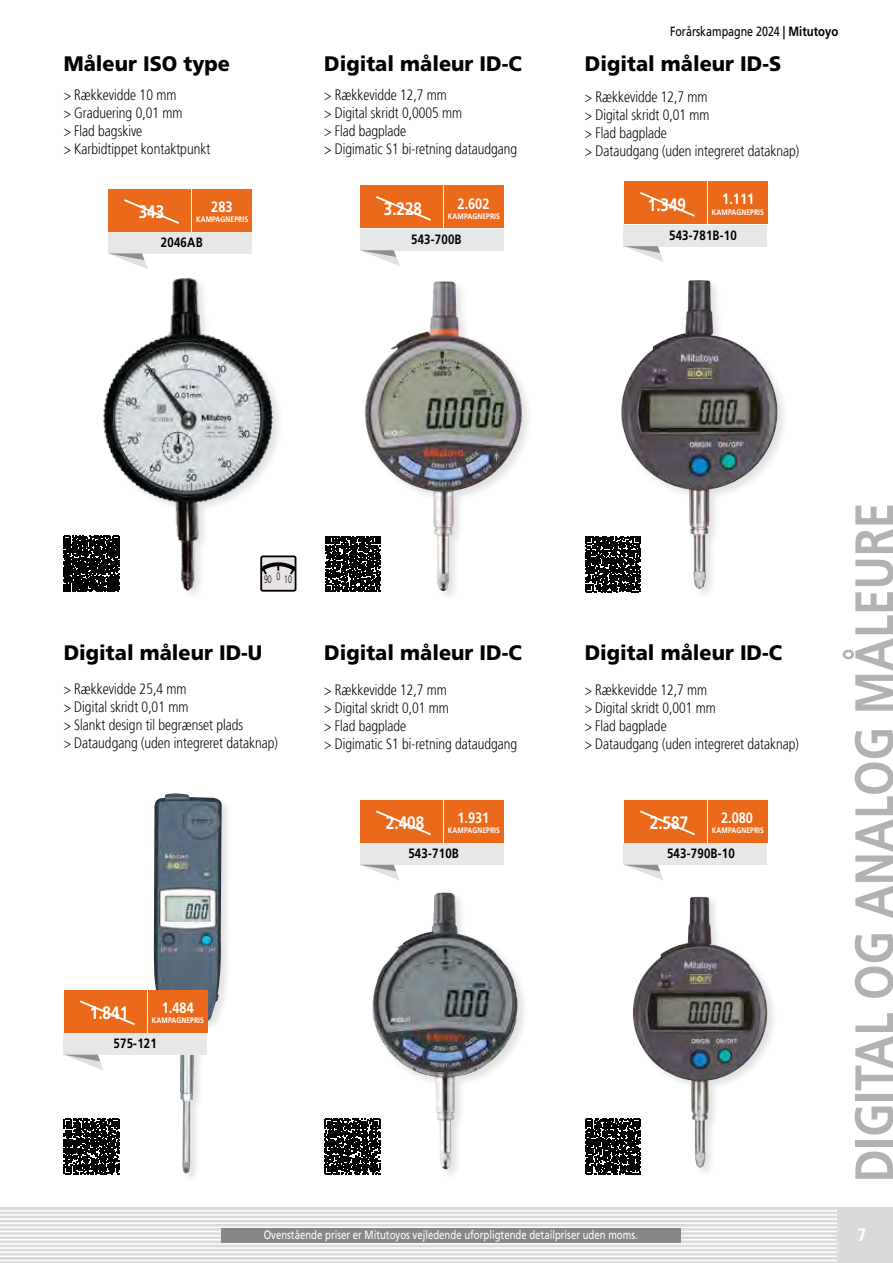
<style>
.page{position:relative;width:893px;height:1263px;background:#fff}
.page>*{position:absolute;margin:0;border:0;box-sizing:border-box;transform-origin:0 0}
.t1{font:700 54px "Mitutoyo Frutiger";color:#b3b2b2}
.t2{font:900 21px "Mitutoyo Frutiger";color:#000}
.t3{font:700 18px "Mitutoyo Frutiger";color:#fff}
.t4{font:300 15px/18px "Mitutoyo Frutiger";color:#000}
.t5{font:700 15px "Mitutoyo Frutiger";color:#fff}
.t6{font:700 13.5px "Mitutoyo Frutiger";letter-spacing:.015em;color:#000}
.t7{font:13.35px "Mitutoyo Frutiger Roman 5";color:#000}
.t8{font:12px "Mitutoyo Frutiger Roman 4";color:#fff}
.t9{font:10.95px "Mitutoyo Frutiger Light 3";color:#000;scale:.8 1}
.t10{font:700 7.95px "Mitutoyo Frutiger";letter-spacing:.01em;color:#fff}
.s1{font-family:"Mitutoyo Frutiger Bold 3"}
</style>
<div class="page">
<div style="left:0;top:1208px;width:838px;height:55px;background:#dadada"></div>
<hr style="left:0;top:1210px;width:838px;height:1px;background:#fff">
<hr style="left:0;top:1214px;width:838px;height:2px;background:#fff">
<hr style="left:0;top:1218px;width:838px;height:2px;background:#fff">
<hr style="left:0;top:1222px;width:838px;height:2px;background:#fff">
<hr style="left:0;top:1226px;width:838px;height:2px;background:#fff">
<hr style="left:0;top:1231px;width:838px;height:1px;background:#fff">
<hr style="left:0;top:1235px;width:838px;height:1px;background:#fff">
<hr style="left:0;top:1239px;width:838px;height:1px;background:#fff">
<hr style="left:0;top:1243px;width:838px;height:1px;background:#fff">
<hr style="left:0;top:1247px;width:838px;height:2px;background:#fff">
<hr style="left:0;top:1251px;width:838px;height:2px;background:#fff">
<hr style="left:0;top:1255px;width:838px;height:2px;background:#fff">
<hr style="left:0;top:1260px;width:838px;height:1px;background:#fff">
<div style="left:838px;top:1208px;width:55px;height:55px;background:#dadada"></div>
<div style="left:221px;top:1229px;width:459px;height:14px;background:#878787"></div>
<img style="left:621px;top:280px;width:160px;height:309px">
<img style="left:72px;top:278px;width:225px;height:316px">
<img style="left:365px;top:281px;width:157px;height:310px">
<div style="left:631px;top:895px;width:147px;height:283px;background:#000;opacity:.12"></div>
<img style="left:633px;top:897px;width:134px;height:270px">
<div style="left:153px;top:792px;width:79px;height:391px;background:#000;opacity:.12"></div>
<img style="left:154px;top:793px;width:68px;height:381px">
<img style="left:372px;top:892px;width:146px;height:277px">
<div style="left:261px;top:556px;width:35px;height:35px;background:#e9e4e3;border-radius:2px"></div>
<div style="left:260px;top:555px;width:36px;height:37px;border:2px solid #000;border-radius:2px"></div>
<svg style="left:260px;top:562px;width:36px;height:14px"></svg>
<div style="left:108px;top:189px;width:83px;height:42px;background:#ea691a"></div>
<div style="left:192px;top:189px;width:59px;height:42px;background:#ea691a"></div>
<div style="left:108px;top:232px;width:143px;height:21px;background:#e8e7e8"></div>
<svg style="left:108px;top:253px;width:40px;height:16px"></svg>
<svg style="left:124px;top:199px;width:55px;height:25px"></svg>
<div style="left:64px;top:990px;width:143px;height:44px;background:linear-gradient(to right,#ea691a,#ea691a)"></div>
<div style="left:64px;top:990px;width:83px;height:42px;background:#ea691a"></div>
<div style="left:148px;top:990px;width:59px;height:42px;background:#ea691a"></div>
<div style="left:64px;top:1034px;width:143px;height:21px;background:#e8e7e8"></div>
<svg style="left:65px;top:1055px;width:39px;height:15px"></svg>
<svg style="left:80px;top:1000px;width:55px;height:25px"></svg>
<div style="left:360px;top:800px;width:143px;height:44px;background:linear-gradient(to right,#ea691a,#ea691a)"></div>
<div style="left:360px;top:800px;width:83px;height:42px;background:#ea691a"></div>
<div style="left:444px;top:800px;width:59px;height:42px;background:#ea691a"></div>
<div style="left:360px;top:844px;width:143px;height:21px;background:#e8e7e8"></div>
<svg style="left:361px;top:865px;width:39px;height:16px"></svg>
<svg style="left:376px;top:810px;width:55px;height:25px"></svg>
<div style="left:624px;top:800px;width:143px;height:44px;background:linear-gradient(to right,#ea691a,#ea691a)"></div>
<div style="left:624px;top:800px;width:83px;height:42px;background:#ea691a"></div>
<div style="left:708px;top:800px;width:59px;height:42px;background:#ea691a"></div>
<div style="left:624px;top:844px;width:143px;height:21px;background:#e8e7e8"></div>
<svg style="left:625px;top:865px;width:39px;height:16px"></svg>
<svg style="left:640px;top:810px;width:55px;height:25px"></svg>
<div style="left:360px;top:186px;width:83px;height:42px;background:#ea691a"></div>
<div style="left:444px;top:186px;width:59px;height:42px;background:#ea691a"></div>
<div style="left:360px;top:229px;width:143px;height:21px;background:#e8e7e8"></div>
<svg style="left:360px;top:250px;width:40px;height:16px"></svg>
<svg style="left:376px;top:196px;width:55px;height:25px"></svg>
<div style="left:624px;top:182px;width:83px;height:42px;background:#ea691a"></div>
<div style="left:708px;top:182px;width:59px;height:42px;background:#ea691a"></div>
<div style="left:624px;top:225px;width:143px;height:21px;background:#e8e7e8"></div>
<svg style="left:624px;top:246px;width:40px;height:16px"></svg>
<svg style="left:640px;top:192px;width:55px;height:25px"></svg>
<svg style="left:64px;top:536px;width:56px;height:56px;background:#191919"></svg>
<svg style="left:64px;top:1119px;width:55px;height:55px"></svg>
<svg style="left:325px;top:1119px;width:55px;height:55px"></svg>
<svg style="left:585px;top:1119px;width:55px;height:55px"></svg>
<svg style="left:325px;top:536px;width:56px;height:56px"></svg>
<svg style="left:585px;top:536px;width:56px;height:56px"></svg>
<p class="t7" style="left:670px;top:23px;width:170px">Forårskampagne 2024 <span class="s1">| Mitutoyo</span></p>
<h2 class="t2" style="left:64px;top:51px;width:168px">Måleur ISO type</h2>
<h2 class="t2" style="left:324px;top:51px;width:199px">Digital måleur ID-C</h2>
<p class="t4" style="left:324px;top:85px;width:195px">&gt; Rækkevidde 12,7 mm<br>&gt; Digital skridt 0,0005 mm<br>&gt; Flad bagplade<br>&gt; Digimatic S1 bi-retning dataudgang</p>
<p class="t4" style="left:64px;top:85px;width:148px">&gt; Rækkevidde 10 mm<br>&gt; Graduering 0,01 mm<br>&gt; Flad bagskive<br>&gt; Karbidtippet kontaktpunkt</p>
<h2 class="t2" style="left:585px;top:51px;width:198px">Digital måleur ID-S</h2>
<p class="t4" style="left:585px;top:88px;width:216px">&gt; Rækkevidde 12,7 mm<br>&gt; Digital skridt 0,01 mm<br>&gt; Flad bagplade<br>&gt; Dataudgang (uden integreret dataknap)</p>
<p class="t3" style="left:139px;top:201px;width:27px">343</p>
<p class="t5" style="left:211px;top:197px;width:23px">283</p>
<p class="t10" style="left:196px;top:214px;width:54px">KAMPAGNEPRIS</p>
<p class="t3" style="left:384px;top:198px;width:40px">3.228</p>
<p class="t5" style="left:458px;top:194px;width:33px">2.602</p>
<p class="t10" style="left:448px;top:211px;width:54px">KAMPAGNEPRIS</p>
<p class="t3" style="left:648px;top:194px;width:40px">1.349</p>
<p class="t5" style="left:722px;top:190px;width:33px">1.111</p>
<p class="t10" style="left:712px;top:207px;width:54px">KAMPAGNEPRIS</p>
<p class="t6" style="left:161px;top:234px;width:43px">2046AB</p>
<p class="t6" style="left:411px;top:231px;width:52px">543-700B</p>
<p class="t6" style="left:669px;top:227px;width:69px">543-781B-10</p>
<p class="t9" style="left:276px;top:570px;width:6px">0</p>
<p class="t9" style="left:264px;top:572px;width:36px">90 10</p>
<h2 class="t2" style="left:64px;top:640px;width:200px">Digital måleur ID-U</h2>
<p class="t4" style="left:64px;top:680px;width:216px">&gt; Rækkevidde 25,4 mm<br>&gt; Digital skridt 0,01 mm<br>&gt; Slankt design til begrænset plads<br>&gt; Dataudgang (uden integreret dataknap)</p>
<h2 class="t2" style="left:324px;top:640px;width:199px">Digital måleur ID-C</h2>
<p class="t4" style="left:324px;top:681px;width:195px">&gt; Rækkevidde 12,7 mm<br>&gt; Digital skridt 0,01 mm<br>&gt; Flad bagplade<br>&gt; Digimatic S1 bi-retning dataudgang</p>
<p class="t3" style="left:386px;top:812px;width:40px">2.408</p>
<p class="t5" style="left:457px;top:809px;width:33px">1.931</p>
<p class="t10" style="left:448px;top:826px;width:54px">KAMPAGNEPRIS</p>
<p class="t6" style="left:408px;top:846px;width:52px">543-710B</p>
<p class="t3" style="left:90px;top:1002px;width:40px">1.841</p>
<p class="t5" style="left:162px;top:999px;width:33px">1.484</p>
<p class="t10" style="left:152px;top:1016px;width:54px">KAMPAGNEPRIS</p>
<p class="t6" style="left:114px;top:1035px;width:45px">575-121</p>
<h2 class="t2" style="left:585px;top:640px;width:199px">Digital måleur ID-C</h2>
<p class="t4" style="left:585px;top:681px;width:216px">&gt; Rækkevidde 12,7 mm<br>&gt; Digital skridt 0,001 mm<br>&gt; Flad bagplade<br>&gt; Dataudgang (uden integreret dataknap)</p>
<p class="t3" style="left:650px;top:812px;width:40px">2.587</p>
<p class="t5" style="left:721px;top:809px;width:33px">2.080</p>
<p class="t10" style="left:712px;top:826px;width:54px">KAMPAGNEPRIS</p>
<p class="t6" style="left:667px;top:845px;width:69px">543-790B-10</p>
<h1 class="t1" style="left:842px;top:1182px;width:681px;rotate:-90deg">DIGITAL OG ANALOG MÅLEURE</h1>
<p class="t8" style="left:264px;top:1227px;width:375px">Ovenstående priser er Mitutoyos vejledende uforpligtende detailpriser uden moms.</p>
<p class="t3" style="left:858px;top:1224px;width:10px">7</p>
</div>
